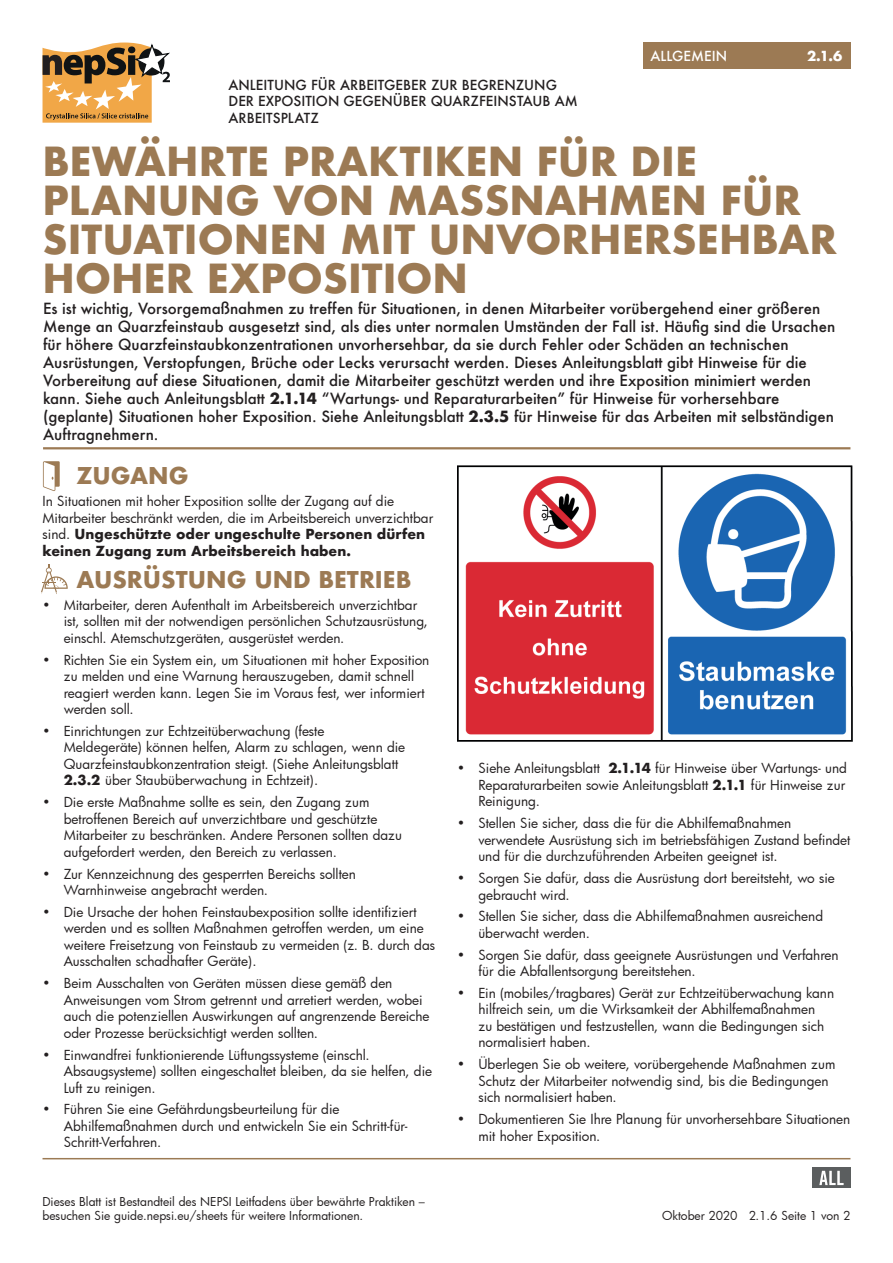
<style>
.page{position:relative;width:893px;height:1263px;background:#fff}
.page>*{position:absolute;margin:0;border:0;box-sizing:border-box;transform-origin:0 0}
.t1{font:700 39px/39px "Futura";color:#9c7a54}
.t2{font:700 22.5px "Futura";color:#9c7a54}
.t3{font:500 15px/18px "Futura";color:#231f20}
.t4{font:13.5px/16.5px "Futura";letter-spacing:-.005em;color:#231f20}
.t5{font:500 13.5px/16.2px "Futura";color:#231f20}
.t6{font:500 13.5px "Futura";color:#fff}
.t7{font:700 13.5px "Futura";color:#fff}
.t8{font:12px/14.4px "Futura";color:#231f20}
.s1{font-weight:700}
</style>
<div class="page">
<svg style="left:43px;top:43px;width:127px;height:80px"></svg>
<div style="left:643px;top:42px;width:207px;height:27px;background:#9c7a54"></div>
<hr style="left:43px;top:1158px;width:807px;height:1px;background:#9c7a54">
<svg style="left:41px;top:564px;width:27px;height:30px"></svg>
<hr style="left:43px;top:447px;width:807px;height:2px;background:#9c7a54">
<svg style="left:43px;top:461px;width:17px;height:30px"></svg>
<div style="left:812px;top:1168px;width:38px;height:20px;background:#5b5e5f"></div>
<svg style="left:819px;top:1171px;width:25px;height:14px"></svg>
<img style="left:457px;top:465px;width:395px;height:276px">
<p class="t5" style="left:229px;top:77px;width:351px">ANLEITUNG FÜR ARBEITGEBER ZUR BEGRENZUNG<br>DER EXPOSITION GEGENÜBER QUARZFEINSTAUB AM<br>ARBEITSPLATZ</p>
<p class="t6" style="left:651px;top:47px;width:78px">ALLGEMEIN</p>
<p class="t7" style="left:807px;top:46px;width:37px">2.1.6</p>
<h1 class="t1" style="left:43px;top:141px;width:796px">BEWÄHRTE PRAKTIKEN FÜR DIE<br>PLANUNG VON MASSNAHMEN FÜR<br>SITUATIONEN MIT UNVORHERSEHBAR<br>HOHER EXPOSITION</h1>
<p class="t3" style="left:43px;top:299px;width:794px">Es ist wichtig, Vorsorgemaßnahmen zu treffen für Situationen, in denen Mitarbeiter vorübergehend einer größeren Menge an Quarzfeinstaub ausgesetzt sind, als dies unter normalen Umständen der Fall ist. Häufig sind die Ursachen für höhere Quarzfeinstaubkonzentrationen unvorhersehbar, da sie durch Fehler oder Schäden an technischen Ausrüstungen, Verstopfungen, Brüche oder Lecks verursacht werden. Dieses Anleitungsblatt gibt Hinweise für die Vorbereitung auf diese Situationen, damit die Mitarbeiter geschützt werden und ihre Exposition minimiert werden kann. Siehe auch Anleitungsblatt <span class="s1">2.1.14</span> “Wartungs- und Reparaturarbeiten” für Hinweise für vorhersehbare (geplante) Situationen hoher Exposition. Siehe Anleitungsblatt <span class="s1">2.3.5</span> für Hinweise für das Arbeiten mit selbständigen Auftragnehmern.</p>
<h2 class="t2" style="left:77px;top:460px;width:114px">ZUGANG</h2>
<p class="t4" style="left:43px;top:493px;width:392px">In Situationen mit hoher Exposition sollte der Zugang auf die Mitarbeiter beschränkt werden, die im Arbeitsbereich unverzichtbar sind. <span class="s1">Ungeschützte oder ungeschulte Personen dürfen keinen Zugang zum Arbeitsbereich haben.</span></p>
<h2 class="t2" style="left:77px;top:563px;width:336px">AUSRÜSTUNG UND BETRIEB</h2>
<p class="t4" style="left:64px;top:596px;width:366px;text-indent:-21px">• Mitarbeiter, deren Aufenthalt im Arbeitsbereich unverzichtbar ist, sollten mit der notwendigen persönlichen Schutzausrüstung, einschl. Atemschutzgeräten, ausgerüstet werden.</p>
<p class="t4" style="left:64px;top:651px;width:367px;text-indent:-21px">• Richten Sie ein System ein, um Situationen mit hoher Exposition zu melden und eine Warnung herauszugeben, damit schnell reagiert werden kann. Legen Sie im Voraus fest, wer informiert werden soll.</p>
<p class="t4" style="left:64px;top:722px;width:343px;text-indent:-21px">• Einrichtungen zur Echtzeitüberwachung (feste Meldegeräte) können helfen, Alarm zu schlagen, wenn die Quarzfeinstaubkonzentration steigt. (Siehe Anleitungsblatt <span class="s1">2.3.2</span> über Staubüberwachung in Echtzeit).</p>
<p class="t4" style="left:64px;top:794px;width:340px;text-indent:-21px">• Die erste Maßnahme sollte es sein, den Zugang zum betroffenen Bereich auf unverzichtbare und geschützte Mitarbeiter zu beschränken. Andere Personen sollten dazu aufgefordert werden, den Bereich zu verlassen.</p>
<p class="t4" style="left:64px;top:865px;width:294px;text-indent:-21px">• Zur Kennzeichnung des gesperrten Bereichs sollten<br>Warnhinweise angebracht werden.</p>
<p class="t4" style="left:64px;top:903px;width:373px;text-indent:-21px">• Die Ursache der hohen Feinstaubexposition sollte identifiziert werden und es sollten Maßnahmen getroffen werden, um eine weitere Freisetzung von Feinstaub zu vermeiden (z. B. durch das Ausschalten schadhafter Geräte).</p>
<p class="t4" style="left:64px;top:975px;width:367px;text-indent:-21px">• Beim Ausschalten von Geräten müssen diese gemäß den Anweisungen vom Strom getrennt und arretiert werden, wobei auch die potenziellen Auswirkungen auf angrenzende Bereiche oder Prozesse berücksichtigt werden sollten.</p>
<p class="t4" style="left:64px;top:1046px;width:370px;text-indent:-21px">• Einwandfrei funktionierende Lüftungssysteme (einschl.<br>Absaugsysteme) sollten eingeschaltet bleiben, da sie helfen, die<br>Luft zu reinigen.</p>
<p class="t4" style="left:64px;top:1101px;width:345px;text-indent:-21px">• Führen Sie eine Gefährdungsbeurteilung für die<br>Abhilfemaßnahmen durch und entwickeln Sie ein Schritt-für-<br>Schritt-Verfahren.</p>
<p class="t8" style="left:43px;top:1194px;width:384px">Dieses Blatt ist Bestandteil des NEPSI Leitfadens über bewährte Praktiken – besuchen Sie guide.nepsi.eu/sheets für weitere Informationen.</p>
<p class="t4" style="left:478px;top:760px;width:370px;text-indent:-21px">• Siehe Anleitungsblatt <span class="s1">2.1.14</span> für Hinweise über Wartungs- und<br>Reparaturarbeiten sowie Anleitungsblatt <span class="s1">2.1.1</span> für Hinweise zur<br>Reinigung.</p>
<p class="t4" style="left:478px;top:815px;width:374px;text-indent:-21px">• Stellen Sie sicher, dass die für die Abhilfemaßnahmen verwendete Ausrüstung sich im betriebsfähigen Zustand befindet und für die durchzuführenden Arbeiten geeignet ist.</p>
<p class="t4" style="left:478px;top:869px;width:358px;text-indent:-21px">• Sorgen Sie dafür, dass die Ausrüstung dort bereitsteht, wo sie gebraucht wird.</p>
<p class="t4" style="left:478px;top:908px;width:346px;text-indent:-21px">• Stellen Sie sicher, dass die Abhilfemaßnahmen ausreichend überwacht werden.</p>
<p class="t4" style="left:478px;top:946px;width:362px;text-indent:-21px">• Sorgen Sie dafür, dass geeignete Ausrüstungen und Verfahren für die Abfallentsorgung bereitstehen.</p>
<p class="t4" style="left:478px;top:984px;width:357px;text-indent:-21px">• Ein (mobiles/tragbares) Gerät zur Echtzeitüberwachung kann hilfreich sein, um die Wirksamkeit der Abhilfemaßnahmen<br>zu bestätigen und festzustellen, wann die Bedingungen sich normalisiert haben.</p>
<p class="t4" style="left:478px;top:1056px;width:358px;text-indent:-21px">• Überlegen Sie ob weitere, vorübergehende Maßnahmen zum<br>Schutz der Mitarbeiter notwendig sind, bis die Bedingungen sich normalisiert haben.</p>
<p class="t4" style="left:478px;top:1110px;width:373px;text-indent:-21px">• Dokumentieren Sie Ihre Planung für unvorhersehbare Situationen mit hoher Exposition.</p>
<p class="t8" style="left:662px;top:1208px;width:190px">Oktober 2020 2.1.6 Seite 1 von 2</p>
</div>
